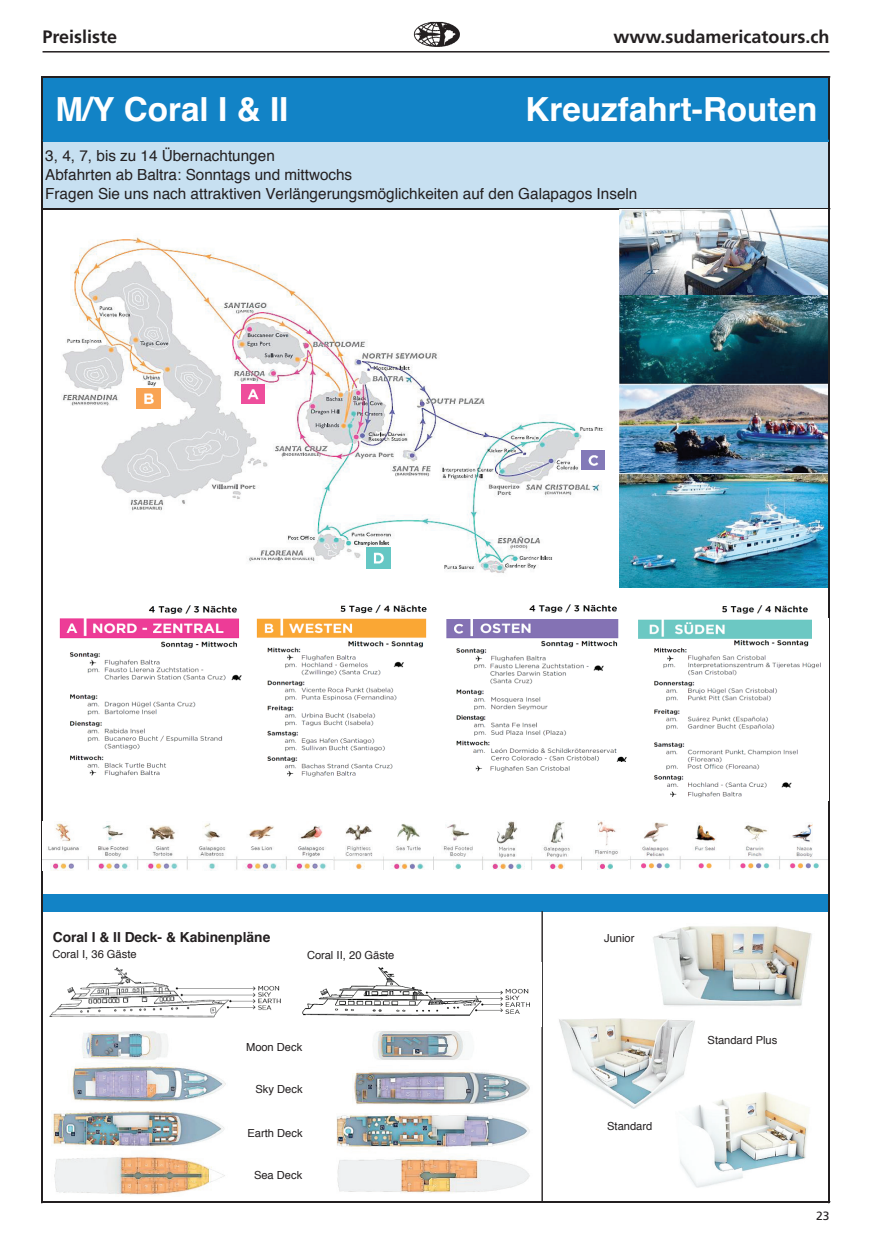
<style>
.page{position:relative;width:872px;height:1242px;background:#fff}
.page>*{position:absolute;margin:0;border:0;box-sizing:border-box;transform-origin:0 0}
.t1{font:700 33.3px "Helvetica";color:#fff}
.t2{font:700 18px "Frutiger";color:#231f20}
.t3{font:15.3px/18.9px "Helvetica";color:#231f20}
.t4{font:700 13.8px "Helvetica";color:#231f20}
.t5{font:12px "Frutiger";color:#231f20}
.t6{font:11.1px "Helvetica";letter-spacing:-.005em;color:#231f20}
</style>
<div class="page">
<hr style="left:43px;top:51px;width:786px;height:2px;background:#231f20">
<img style="left:414px;top:22px;width:46px;height:25px">
<div style="left:43px;top:78px;width:786px;height:63px;background:#1283c6"></div>
<div style="left:43px;top:141px;width:786px;height:68px;background:#c7e0f1"></div>
<div style="left:43px;top:894px;width:786px;height:17px;background:#1283c6"></div>
<hr style="left:42px;top:77px;width:1px;height:1126px;background:#231f20">
<hr style="left:828px;top:78px;width:2px;height:1125px;background:#231f20">
<hr style="left:43px;top:77px;width:787px;height:1px;background:#231f20">
<hr style="left:43px;top:208px;width:787px;height:1px;background:#231f20">
<hr style="left:43px;top:209px;width:787px;height:1px;background:#231f20">
<hr style="left:43px;top:1201px;width:787px;height:2px;background:#231f20">
<img style="left:620px;top:473px;width:207px;height:114px">
<hr style="left:541px;top:911px;width:2px;height:290px;background:#231f20">
<img style="left:61px;top:237px;width:544px;height:337px">
<img style="left:302px;top:967px;width:228px;height:49px">
<img style="left:49px;top:967px;width:232px;height:51px">
<img style="left:53px;top:1031px;width:173px;height:164px">
<img style="left:337px;top:1031px;width:193px;height:162px">
<img style="left:653px;top:926px;width:159px;height:80px">
<img style="left:559px;top:1018px;width:136px;height:91px">
<img style="left:672px;top:1089px;width:137px;height:99px">
<img style="left:620px;top:210px;width:207px;height:263px">
<img style="left:59px;top:605px;width:183px;height:171px">
<img style="left:43px;top:823px;width:290px;height:47px">
<img style="left:333px;top:821px;width:295px;height:49px">
<img style="left:628px;top:823px;width:199px;height:46px">
<img style="left:242px;top:385px;width:23px;height:19px">
<img style="left:137px;top:389px;width:24px;height:19px">
<img style="left:581px;top:450px;width:23px;height:19px">
<img style="left:366px;top:548px;width:24px;height:20px">
<img style="left:257px;top:604px;width:170px;height:173px">
<img style="left:446px;top:604px;width:181px;height:168px">
<img style="left:638px;top:619px;width:183px;height:179px">
<img style="left:638px;top:605px;width:173px;height:33px">
<p class="t2" style="left:43px;top:26px;width:76px">Preisliste</p>
<p class="t2" style="left:613px;top:26px;width:218px">www.sudamericatours.ch</p>
<h1 class="t1" style="left:56px;top:95px;width:234px">M/Y Coral I &amp; II</h1>
<h1 class="t1" style="left:525px;top:95px;width:293px">Kreuzfahrt-Routen</h1>
<p class="t3" style="left:45px;top:147px;width:593px">3, 4, 7, bis zu 14 Übernachtungen<br>Abfahrten ab Baltra: Sonntags und mittwochs<br>Fragen Sie uns nach attraktiven Verlängerungsmöglichkeiten auf den Galapagos Inseln</p>
<p class="t4" style="left:53px;top:931px;width:219px">Coral I &amp; II Deck- &amp; Kabinenpläne</p>
<p class="t6" style="left:604px;top:933px;width:32px">Junior</p>
<p class="t6" style="left:53px;top:949px;width:86px">Coral I, 36 Gäste</p>
<p class="t6" style="left:307px;top:950px;width:89px">Coral II, 20 Gäste</p>
<p class="t6" style="left:246px;top:1042px;width:58px">Moon Deck</p>
<p class="t6" style="left:255px;top:1084px;width:49px">Sky Deck</p>
<p class="t6" style="left:247px;top:1128px;width:57px">Earth Deck</p>
<p class="t6" style="left:254px;top:1170px;width:50px">Sea Deck</p>
<p class="t6" style="left:607px;top:1121px;width:47px">Standard</p>
<p class="t6" style="left:707px;top:1035px;width:71px">Standard Plus</p>
<p class="t5" style="left:816px;top:1209px;width:15px">23</p>
</div>
